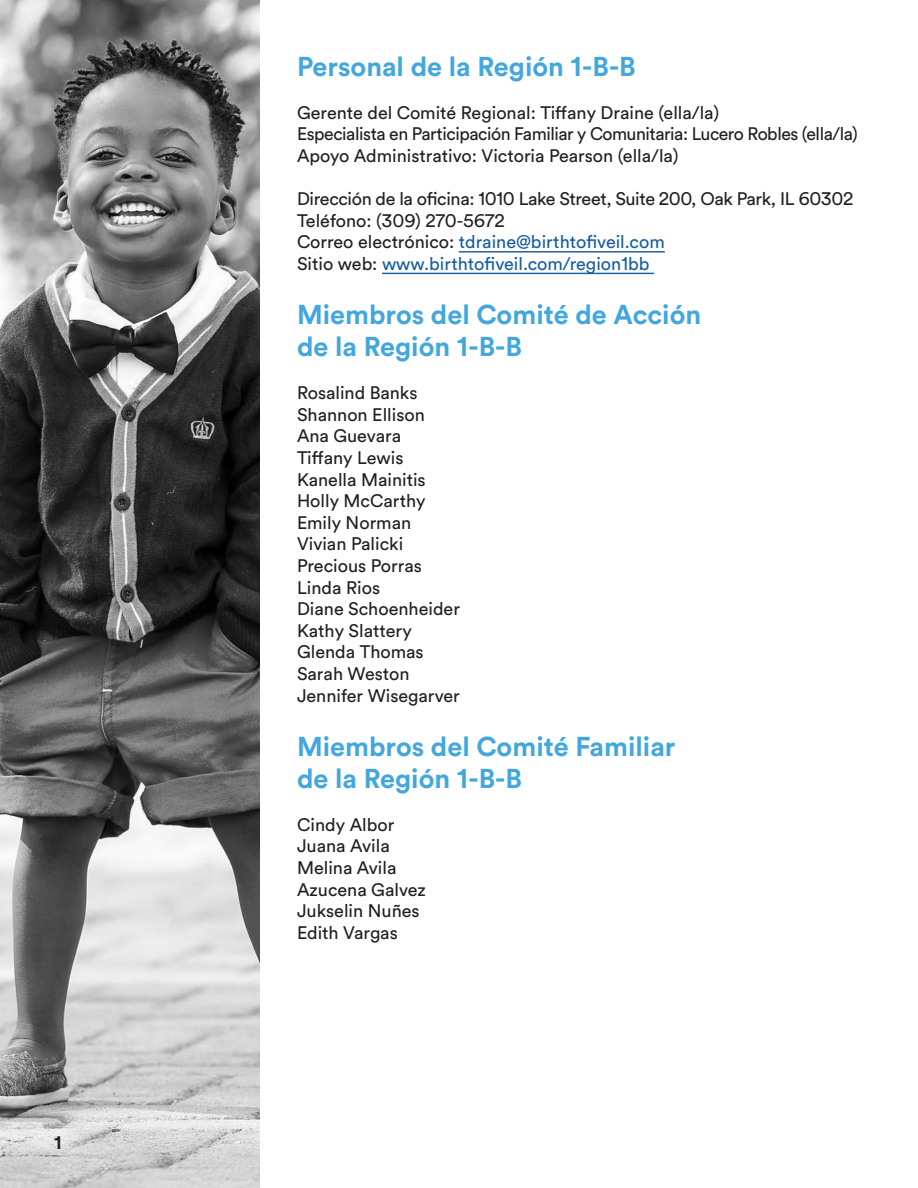
<style>
.page{position:relative;width:918px;height:1188px;background:#fff}
.page>*{position:absolute;margin:0;border:0;box-sizing:border-box;transform-origin:0 0}
.t1{font:700 27px/32.4px "Circular Air Pro";color:#43a7dd}
.t2{font:18px "Circular Air Pro";color:#231f20}
.t3{font:18px "Circular Air Pro";color:#175d9e}
.t4{font:18px "Circular Air Pro";letter-spacing:-.025em;color:#231f20}
.t5{font:18px "Circular Air Pro";letter-spacing:-.02em;color:#231f20}
.t6{font:700 18px "Circular Air Pro";color:#231f20}
.s1{color:#231f20}
</style>
<div class="page">
<hr style="left:459px;top:251px;width:206px;height:2px;background:#175d9e">
<hr style="left:382px;top:273px;width:272px;height:1px;background:#175d9e">
<img style="left:0;top:0;width:259px;height:1188px">
<p class="t6" style="left:54px;top:1130px;width:9px">1</p>
<h2 class="t1" style="left:297px;top:49px;width:340px">Personal de la Región 1-B-B</h2>
<p class="t2" style="left:297px;top:100px;width:424px">Gerente del Comité Regional: Tiffany Draine (ella/la)</p>
<p class="t4" style="left:297px;top:122px;width:562px">Especialista en Participación Familiar y Comunitaria: Lucero Robles (ella/la)</p>
<p class="t2" style="left:297px;top:144px;width:383px">Apoyo Administrativo: Victoria Pearson (ella/la)</p>
<p class="t5" style="left:297px;top:187px;width:558px">Dirección de la oficina: 1010 Lake Street, Suite 200, Oak Park, IL 60302</p>
<p class="t2" style="left:297px;top:208px;width:209px">Teléfono: (309) 270-5672</p>
<p class="t3" style="left:297px;top:230px;width:369px"><span class="s1">Correo electrónico:</span> tdraine@birthtofiveil.com</p>
<p class="t3" style="left:297px;top:252px;width:354px"><span class="s1">Sitio web:</span> www.birthtofiveil.com/region1bb</p>
<h2 class="t1" style="left:297px;top:297px;width:406px">Miembros del Comité de Acción de la Región 1-B-B</h2>
<p class="t2" style="left:297px;top:381px;width:122px">Rosalind Banks</p>
<p class="t2" style="left:297px;top:402px;width:129px">Shannon Ellison</p>
<p class="t2" style="left:297px;top:424px;width:106px">Ana Guevara</p>
<p class="t2" style="left:297px;top:446px;width:108px">Tiffany Lewis</p>
<p class="t2" style="left:297px;top:467px;width:130px">Kanella Mainitis</p>
<p class="t2" style="left:297px;top:489px;width:130px">Holly McCarthy</p>
<p class="t2" style="left:297px;top:510px;width:116px">Emily Norman</p>
<p class="t2" style="left:297px;top:532px;width:108px">Vivian Palicki</p>
<p class="t2" style="left:297px;top:554px;width:126px">Precious Porras</p>
<p class="t2" style="left:297px;top:575px;width:85px">Linda Rios</p>
<p class="t2" style="left:297px;top:597px;width:164px">Diane Schoenheider</p>
<p class="t2" style="left:297px;top:618px;width:116px">Kathy Slattery</p>
<p class="t2" style="left:297px;top:640px;width:128px">Glenda Thomas</p>
<p class="t2" style="left:297px;top:662px;width:114px">Sarah Weston</p>
<p class="t2" style="left:297px;top:683px;width:164px">Jennifer Wisegarver</p>
<h2 class="t1" style="left:297px;top:729px;width:380px">Miembros del Comité Familiar de la Región 1-B-B</h2>
<p class="t2" style="left:297px;top:812px;width:99px">Cindy Albor</p>
<p class="t2" style="left:297px;top:834px;width:94px">Juana Avila</p>
<p class="t2" style="left:297px;top:856px;width:101px">Melina Avila</p>
<p class="t2" style="left:297px;top:877px;width:130px">Azucena Galvez</p>
<p class="t2" style="left:297px;top:899px;width:124px">Jukselin Nuñes</p>
<p class="t2" style="left:297px;top:920px;width:102px">Edith Vargas</p>
</div>
